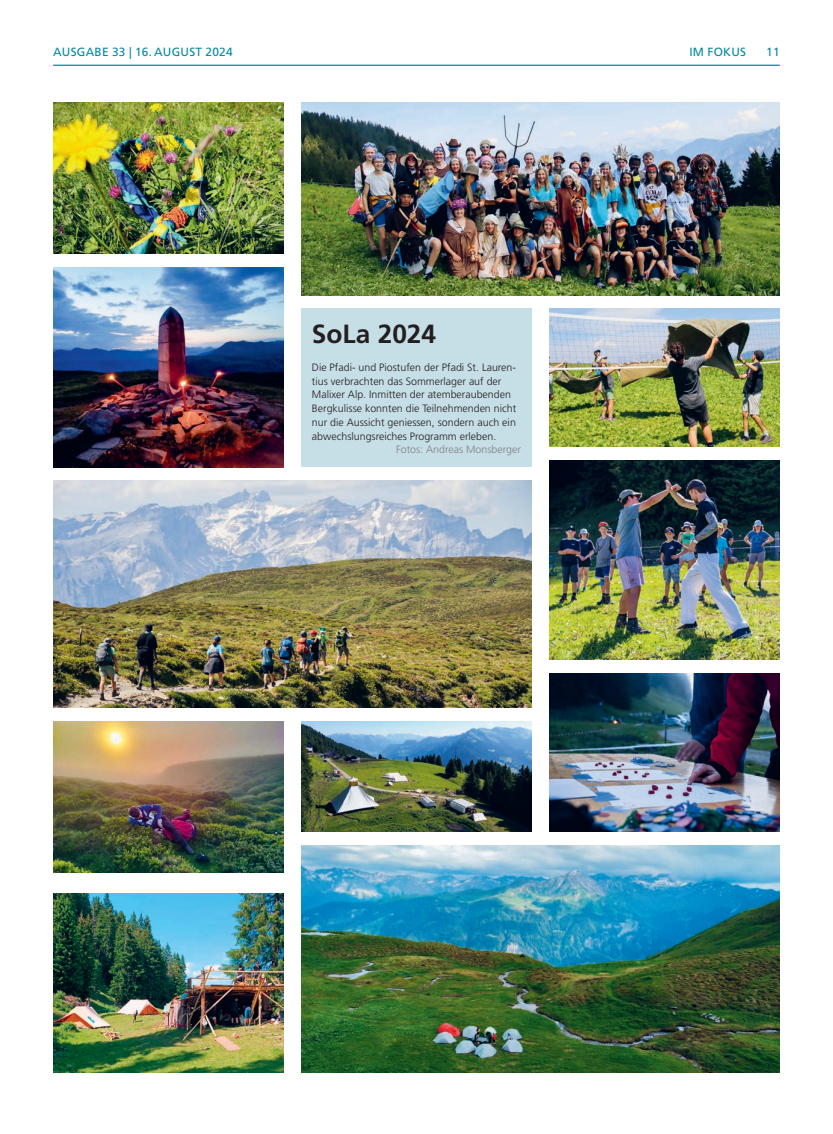
<style>
.page{position:relative;width:833px;height:1134px;background:#fff}
.page>*{position:absolute;margin:0;border:0;box-sizing:border-box;transform-origin:0 0}
.t1{font:700 26.25px "Frutiger LT Std";letter-spacing:-.005em;color:#231f20}
.t2{font:11.88px "Frutiger LT Std";letter-spacing:.02em;color:#0289a0}
.t3{font:300 10.62px/13.8px "Frutiger LT Std";color:#231f20}
.t4{font:300 10.62px "Frutiger LT Std";color:#808285}
</style>
<div class="page">
<hr style="left:53px;top:65px;width:727px;height:1px;background:#0289a0">
<div style="left:301px;top:309px;width:230px;height:158px;background:#c6dee6"></div>
<img style="left:301px;top:721px;width:230px;height:110px">
<img style="left:549px;top:309px;width:231px;height:137px">
<img style="left:301px;top:103px;width:479px;height:192px">
<img style="left:53px;top:481px;width:478px;height:227px">
<img style="left:549px;top:673px;width:231px;height:158px">
<img style="left:53px;top:103px;width:230px;height:151px">
<img style="left:549px;top:460px;width:231px;height:199px">
<img style="left:53px;top:893px;width:230px;height:179px">
<img style="left:301px;top:845px;width:479px;height:227px">
<img style="left:53px;top:268px;width:230px;height:199px">
<img style="left:53px;top:721px;width:230px;height:152px">
<p class="t2" style="left:53px;top:45px;width:18px">AUSGABE</p>
<p class="t2" style="left:112px;top:45px;width:60px">33 | 16. AUGUST</p>
<p class="t2" style="left:205px;top:45px;width:29px">2024</p>
<p class="t2" style="left:689px;top:45px;width:58px">IM FOKUS</p>
<p class="t2" style="left:766px;top:45px;width:15px">11</p>
<h1 class="t1" style="left:312px;top:319px;width:125px">SoLa 2024</h1>
<p class="t3" style="left:312px;top:360px;width:206px">Die Pfadi- und Piostufen der Pfadi St. Lauren&shy;tius verbrachten das Sommerlager auf der Malixer Alp. Inmitten der atemberaubenden Bergkulisse konnten die Teilnehmenden nicht nur die Aussicht geniessen, sondern auch ein abwechslungsreiches Programm erleben.</p>
<p class="t4" style="left:396px;top:444px;width:126px">Fotos: Andreas Monsberger</p>
</div>
